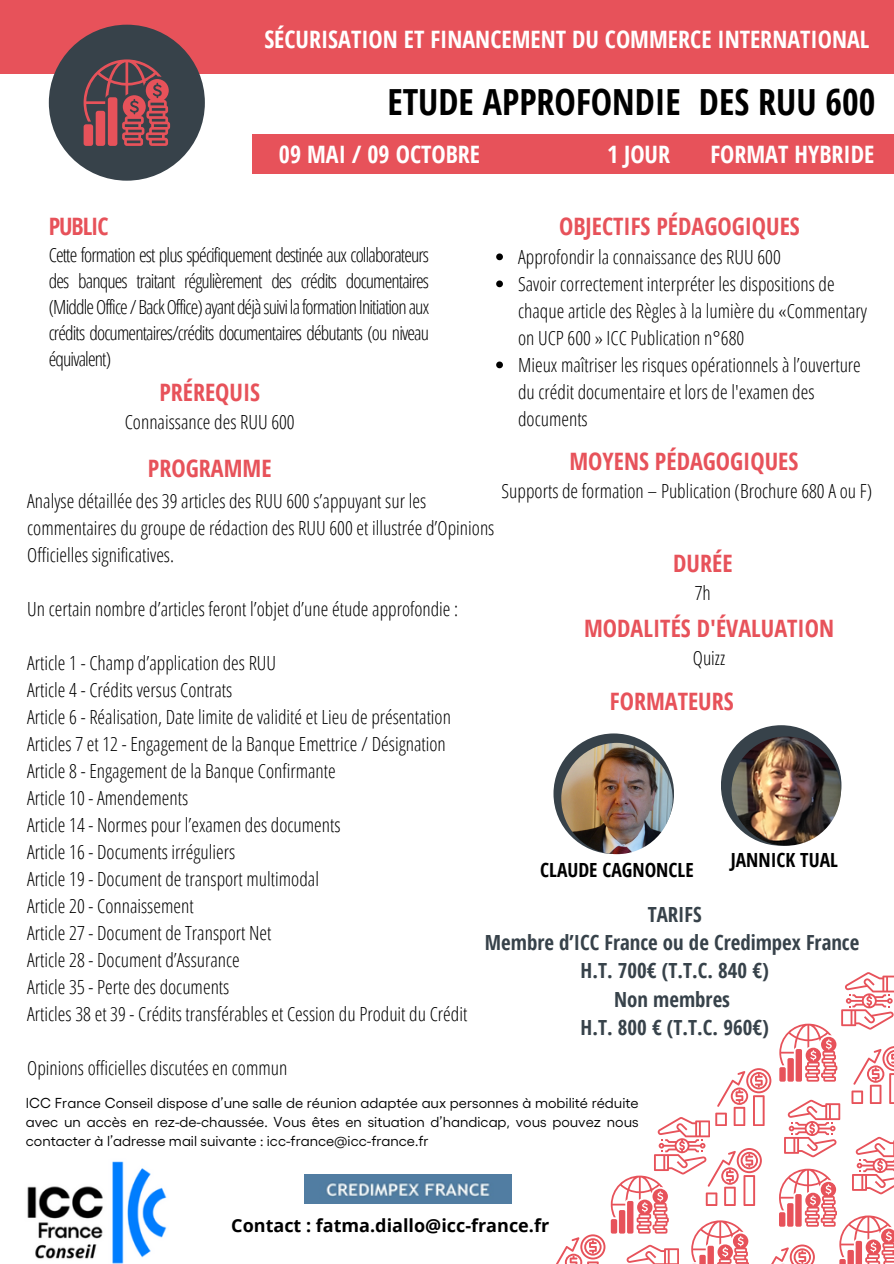
<style>
.page{position:relative;width:894px;height:1264px;background:#fff}
.page>*{position:absolute;margin:0;border:0;box-sizing:border-box;transform-origin:0 0}
.t1{font:700 36px "Open Sans Condensed";color:#000}
.t2{font:700 24px "Open Sans Condensed";color:#e7525a}
.t3{font:700 24px "Open Sans Condensed";color:#fff}
.t4{font:700 20.85px/28.3px "Open Sans Condensed";color:#37424a;text-align:center}
.t5{font:300 19.5px/27px "Open Sans Condensed";color:#000}
.t6{font:700 19.5px "Open Sans Condensed";color:#000}
.t7{font:700 18px "Open Sans";color:#000}
.t8{font:14.4px/19.2px "Gellix";color:#000;text-align:justify}
</style>
<div class="page">
<svg style="left:556px;top:972px;width:337px;height:292px"></svg>
<div style="left:0;top:0;width:893px;height:74px;background:#e7525a"></div>
<div style="left:49px;top:25px;width:156px;height:156px;background:#37424a;border-radius:50%"></div>
<svg style="left:84px;top:59px;width:86px;height:87px"></svg>
<div style="left:252px;top:134px;width:641px;height:39px;background:#e7525a"></div>
<img style="left:304px;top:1174px;width:207px;height:29px">
<div style="left:553px;top:733px;width:120px;height:121px;background:#37424a;border-radius:50%"></div>
<img style="left:561px;top:743px;width:111px;height:111px;border-radius:50%">
<img style="left:27px;top:1161px;width:140px;height:102px">
<div style="left:720px;top:725px;width:121px;height:120px;background:#37424a;border-radius:50%"></div>
<img style="left:731px;top:736px;width:109px;height:109px;border-radius:50%">
<svg style="left:496px;top:253px;width:7px;height:7px"></svg>
<svg style="left:496px;top:280px;width:7px;height:7px"></svg>
<svg style="left:496px;top:361px;width:7px;height:7px"></svg>
<h2 class="t3" style="left:264px;top:22px;width:606px">SÉCURISATION ET FINANCEMENT DU COMMERCE INTERNATIONAL</h2>
<h6 class="t1" style="left:387px;top:76px;width:489px">ETUDE APPROFONDIE DES RUU 600</h6>
<h2 class="t3" style="left:279px;top:138px;width:203px">09 MAI / 09 OCTOBRE</h2>
<h2 class="t3" style="left:607px;top:138px;width:65px">1 JOUR</h2>
<h6 class="t3" style="left:710px;top:138px;width:165px">FORMAT HYBRIDE</h6>
<p class="t2" style="left:49px;top:209px;width:61px">PUBLIC</p>
<p class="t5" style="left:49px;top:241px;width:382px;line-height:25.8px;text-align:justify">Cette formation est plus spécifiquement destinée aux collaborateurs des banques traitant régulièrement des crédits documentaires (MiddleOffice/BackOffice)ayantdéjàsuivi laformationInitiationaux crédits documentaires/crédits documentaires débutants (ou niveau équivalent)</p>
<p class="t2" style="left:159px;top:375px;width:102px">PRÉREQUIS</p>
<p class="t5" style="left:125px;top:408px;width:171px">Connaissance des RUU 600</p>
<p class="t2" style="left:559px;top:210px;width:242px">OBJECTIFS PÉDAGOGIQUES</p>
<p class="t5" style="left:518px;top:242px;width:350px">Approfondir la connaissance des RUU 600<br>Savoir correctement interpréter les dispositions de chaque article des Règles à la lumière du «Commentary on UCP 600 » ICC Publication n°680<br>Mieux maîtriser les risques opérationnels à l’ouverture du crédit documentaire et lors de l'examen des documents</p>
<p class="t2" style="left:569px;top:444px;width:230px">MOYENS PÉDAGOGIQUES</p>
<p class="t5" style="left:501px;top:477px;width:372px">Supports de formation – Publication (Brochure 680 A ou F)</p>
<h6 class="t2" style="left:148px;top:451px;width:125px">PROGRAMME</h6>
<h6 class="t5" style="left:27px;top:487px;width:468px">Analyse détaillée des 39 articles des RUU 600 s’appuyant sur les commentaires du groupe de rédaction des RUU 600 et illustrée d’Opinions<br>Officielles significatives.</h6>
<h2 class="t5" style="left:27px;top:595px;width:432px">Un certain nombre d’articles feront l’objet d’une étude approfondie :</h2>
<p class="t5" style="left:27px;top:649px;width:441px">Article 1 - Champ d’application des RUU<br>Article 4 - Crédits versus Contrats<br>Article 6 - Réalisation, Date limite de validité et Lieu de présentation Articles 7 et 12 - Engagement de la Banque Emettrice / Désignation Article 8 - Engagement de la Banque Confirmante<br>Article 10 - Amendements<br>Article 14 - Normes pour l’examen des documents<br>Article 16 - Documents irréguliers<br>Article 19 - Document de transport multimodal<br>Article 20 - Connaissement<br>Article 27 - Document de Transport Net<br>Article 28 - Document d’Assurance<br>Article 35 - Perte des documents<br>Articles 38 et 39 - Crédits transférables et Cession du Produit du Crédit</p>
<h4 class="t5" style="left:27px;top:1054px;width:262px">Opinions officielles discutées en commun</h4>
<p class="t2" style="left:673px;top:546px;width:61px">DURÉE</p>
<p class="t5" style="left:694px;top:578px;width:18px">7h</p>
<p class="t2" style="left:584px;top:611px;width:251px">MODALITÉS D'ÉVALUATION</p>
<p class="t5" style="left:692px;top:644px;width:34px">Quizz</p>
<p class="t2" style="left:609px;top:684px;width:125px">FORMATEURS</p>
<p class="t6" style="left:540px;top:855px;width:155px">CLAUDE CAGNONCLE</p>
<h2 class="t6" style="left:730px;top:846px;width:109px">JANNICK TUAL</h2>
<p class="t4" style="left:485px;top:899px;width:376px">TARIFS<br>Membre d’ICC France ou de Credimpex France<br>H.T. 700€ (T.T.C. 840 €)<br>Non membres<br>H.T. 800 € (T.T.C. 960€)</p>
<h4 class="t8" style="left:26px;top:1092px;width:614px">ICC France Conseil dispose d’une salle de réunion adaptée aux personnes à mobilité réduite avec un accès en rez-de-chaussée. Vous êtes en situation d’handicap, vous pouvez nous contacter à l’adresse mail suivante : icc-france@icc-france.fr</h4>
<p class="t7" style="left:231px;top:1212px;width:319px">Contact : fatma.diallo@icc-france.fr</p>
</div>
